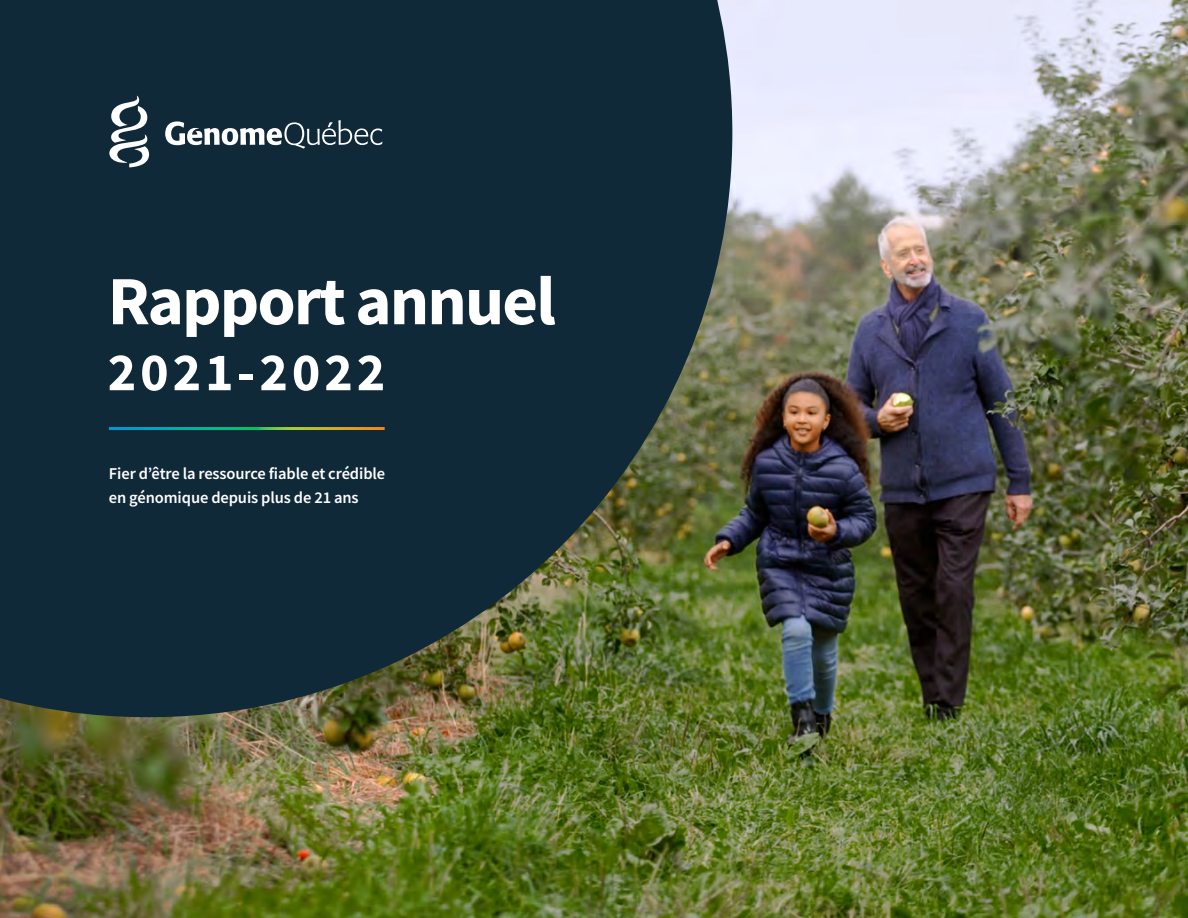
<style>
.page{position:relative;width:1188px;height:918px;background:#fff}
.page>*{position:absolute;margin:0;border:0;box-sizing:border-box;transform-origin:0 0}
.t1{font:700 69px "Source Sans Pro";letter-spacing:-.025em;color:#fff}
.t2{font:700 54px "Source Sans Pro";letter-spacing:.075em;color:#fff}
.t3{font:600 16.5px/24px "Source Sans Pro";letter-spacing:-.005em;color:#fff}
</style>
<div class="page">
<img style="left:0;top:0;width:1188px;height:918px">
<svg style="left:0;top:0;width:732px;height:717px;background:#1b3238"></svg>
<hr style="left:109px;top:427px;width:276px;height:3px;background:#fff">
<svg style="left:109px;top:96px;width:40px;height:71px"></svg>
<svg style="left:165px;top:120px;width:217px;height:29px"></svg>
<h1 class="t1" style="left:108px;top:255px;width:450px">Rapport annuel</h1>
<h2 class="t2" style="left:108px;top:336px;width:279px">2021-2022</h2>
<p class="t3" style="left:109px;top:462px;width:278px">Fier d’être la ressource fiable et crédible en génomique depuis plus de 21 ans</p>
</div>
